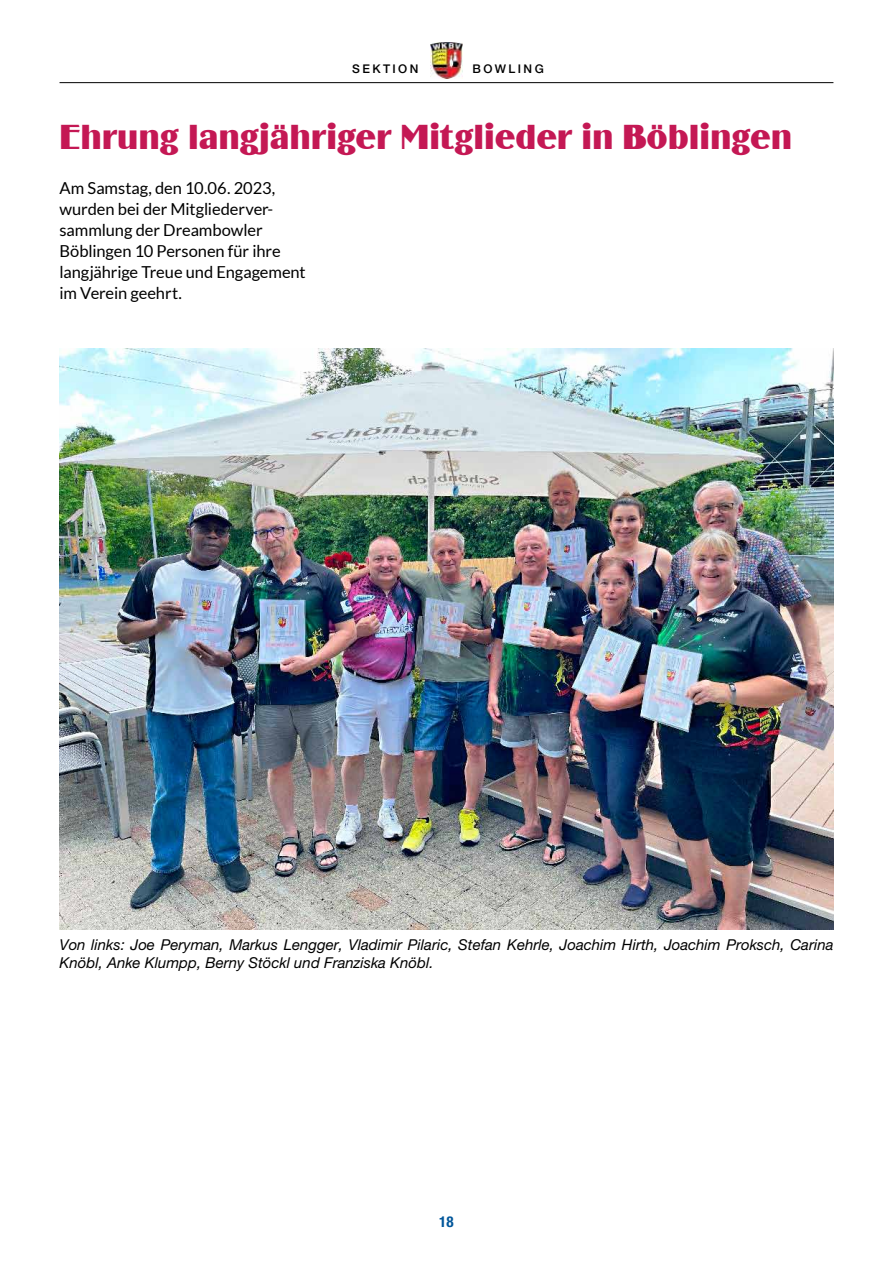
<style>
.page{position:relative;width:893px;height:1263px;background:#fff}
.page>*{position:absolute;margin:0;border:0;box-sizing:border-box;transform-origin:0 0}
.t1{font:36px "Binner D";color:#c41854}
.t2{font:16.5px/21px "Lato";letter-spacing:-.005em;color:#000}
.t3{font:italic 15px/18px "Helvetica Neue LT Pro";color:#000}
.t4{font:700 condensed 15px "Helvetica Neue LT Pro";color:#00569a}
.t5{font:500 12px "Helvetica Neue LT Pro";letter-spacing:.2em;color:#000}
</style>
<div class="page">
<hr style="left:60px;top:82px;width:773px;height:1px;background:#000">
<img style="left:431px;top:43px;width:31px;height:36px">
<img style="left:60px;top:349px;width:773px;height:580px">
<p class="t5" style="left:352px;top:62px;width:68px">SEKTION</p>
<p class="t5" style="left:472px;top:62px;width:73px">BOWLING</p>
<h1 class="t1" style="left:60px;top:117px;width:734px">Ehrung langjähriger Mitglieder in Böblingen</h1>
<p class="t2" style="left:60px;top:177px;width:248px">Am Samstag, den 10.06. 2023, wurden bei der Mitgliederver&shy;sammlung der Dreambowler<br>Böblingen 10 Personen für ihre langjährige Treue und Engagement im Verein geehrt.</p>
<p class="t3" style="left:60px;top:935px;width:775px">Von links: Joe Peryman, Markus Lengger, Vladimir Pilaric, Stefan Kehrle, Joachim Hirth, Joachim Proksch, Carina<br>Knöbl, Anke Klumpp, Berny Stöckl und Franziska Knöbl.</p>
<p class="t4" style="left:439px;top:1212px;width:16px">18</p>
</div>
